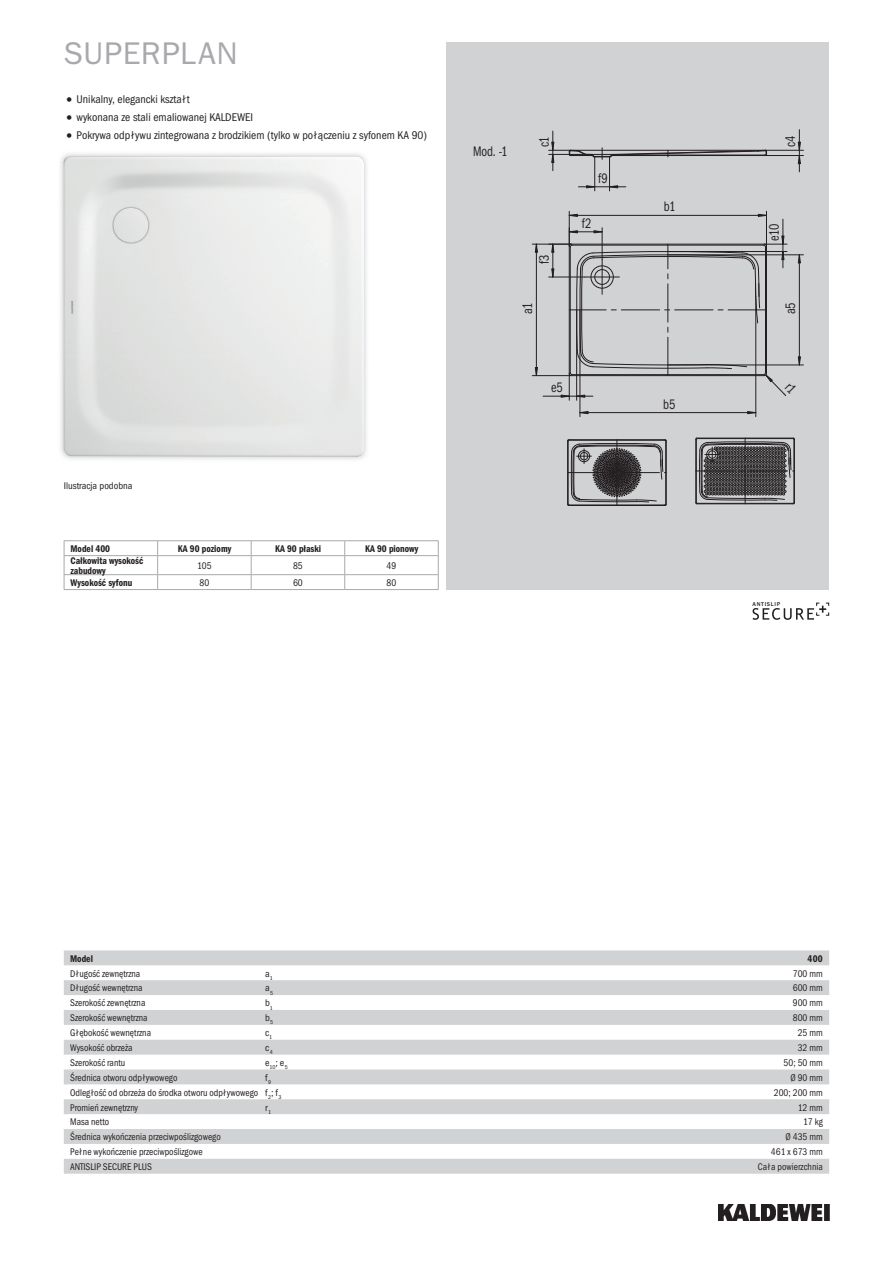
<style>
.page{position:relative;width:893px;height:1263px;background:#fff}
.page>*{position:absolute;margin:0;border:0;box-sizing:border-box;transform-origin:0 0}
.t1{font:31.5px "Franklin Gothic ITC";letter-spacing:.015em;color:#a8a9ad}
.t2{font:13.8px "Franklin Gothic Cond ITC";letter-spacing:-.01em;color:#231f20;scale:.87 1}
.t3{font:11.25px "Franklin Gothic Cond ITC";color:#231f20}
.t4{font:9.75px "Franklin Gothic Cond ITC";color:#231f20;scale:.95 1}
.t5{font:600 9.75px/10.8px "Franklin Gothic Cond ITC";color:#231f20;scale:.95 1}
.t6{font:9.75px "Franklin Gothic Cond ITC";color:#231f20}
.t7{font:500 5.7px "Franklin Gothic LT Com";letter-spacing:.12em;color:#231f20}
.s1{font-size:15.75px}
</style>
<div class="page">
<img style="left:719px;top:1204px;width:110px;height:16px">
<div style="left:446px;top:43px;width:383px;height:547px;background:#d1d2d4"></div>
<hr style="left:697px;top:504px;width:96px;height:1px;background:#231f20">
<svg style="left:567px;top:439px;width:100px;height:67px"></svg>
<svg style="left:695px;top:438px;width:100px;height:66px"></svg>
<div style="left:580px;top:452px;width:8px;height:8px;border:1px solid #231f20;border-radius:50%"></div>
<div style="left:708px;top:451px;width:8px;height:7px;border:1px solid #231f20;border-radius:50%"></div>
<hr style="left:580px;top:412px;width:176px;height:1px;background:#231f20">
<hr style="left:580px;top:310px;width:1px;height:107px;background:#231f20">
<hr style="left:755px;top:310px;width:1px;height:107px;background:#231f20">
<svg style="left:579px;top:411px;width:9px;height:3px"></svg>
<svg style="left:747px;top:411px;width:9px;height:3px"></svg>
<hr style="left:668px;top:255px;width:135px;height:1px;background:#231f20">
<hr style="left:668px;top:365px;width:135px;height:1px;background:#231f20">
<hr style="left:569px;top:211px;width:1px;height:35px;background:#231f20">
<hr style="left:766px;top:211px;width:1px;height:35px;background:#231f20">
<hr style="left:532px;top:375px;width:39px;height:1px;background:#231f20">
<hr style="left:532px;top:244px;width:39px;height:1px;background:#231f20">
<svg style="left:549px;top:131px;width:218px;height:40px"></svg>
<hr style="left:765px;top:150px;width:38px;height:1px;background:#231f20">
<hr style="left:765px;top:155px;width:38px;height:1px;background:#231f20">
<svg style="left:798px;top:130px;width:3px;height:42px"></svg>
<hr style="left:594px;top:157px;width:1px;height:34px;background:#231f20">
<hr style="left:609px;top:157px;width:1px;height:34px;background:#231f20">
<svg style="left:578px;top:185px;width:48px;height:3px"></svg>
<img style="left:60px;top:153px;width:307px;height:307px">
<img style="left:64px;top:156px;width:300px;height:300px">
<svg style="left:64px;top:950px;width:765px;height:224px;fill:#d3d4d6"></svg>
<svg style="left:753px;top:602px;width:76px;height:18px"></svg>
<hr style="left:64px;top:540px;width:94px;height:1px;background:#a8a9ad">
<hr style="left:158px;top:540px;width:93px;height:1px;background:#a8a9ad">
<hr style="left:251px;top:540px;width:94px;height:1px;background:#a8a9ad">
<hr style="left:345px;top:540px;width:94px;height:1px;background:#a8a9ad">
<hr style="left:64px;top:555px;width:94px;height:1px;background:#a8a9ad">
<hr style="left:158px;top:555px;width:93px;height:1px;background:#a8a9ad">
<hr style="left:251px;top:555px;width:94px;height:1px;background:#a8a9ad">
<hr style="left:345px;top:555px;width:94px;height:1px;background:#a8a9ad">
<hr style="left:64px;top:574px;width:94px;height:1px;background:#a8a9ad">
<svg style="left:64px;top:541px;width:1px;height:48px"></svg>
<hr style="left:64px;top:589px;width:94px;height:1px;background:#a8a9ad">
<hr style="left:158px;top:574px;width:93px;height:1px;background:#a8a9ad">
<svg style="left:157px;top:541px;width:1px;height:48px"></svg>
<hr style="left:158px;top:589px;width:93px;height:1px;background:#a8a9ad">
<hr style="left:251px;top:574px;width:94px;height:1px;background:#a8a9ad">
<svg style="left:251px;top:541px;width:1px;height:48px"></svg>
<hr style="left:251px;top:589px;width:94px;height:1px;background:#a8a9ad">
<hr style="left:345px;top:574px;width:94px;height:1px;background:#a8a9ad">
<svg style="left:344px;top:541px;width:1px;height:48px"></svg>
<svg style="left:438px;top:541px;width:1px;height:48px"></svg>
<hr style="left:345px;top:589px;width:94px;height:1px;background:#a8a9ad">
<svg style="left:535px;top:214px;width:266px;height:186px"></svg>
<h1 class="t1" style="left:64px;top:34px;width:176px">SUPERPLAN</h1>
<p class="t3" style="left:64px;top:93px;width:127px"><span class="s1">•</span> Unikalny, elegancki kształt</p>
<p class="t3" style="left:64px;top:111px;width:191px"><span class="s1">•</span> wykonana ze stali emaliowanej KALDEWEI</p>
<p class="t3" style="left:64px;top:129px;width:365px"><span class="s1">•</span> Pokrywa odpływu zintegrowana z brodzikiem (tylko w połączeniu z syfonem KA 90)</p>
<p class="t6" style="left:64px;top:480px;width:70px">Ilustracja podobna</p>
<p class="t5" style="left:70px;top:543px;width:43px">Model 400</p>
<p class="t5" style="left:178px;top:543px;width:58px">KA 90 poziomy</p>
<p class="t5" style="left:275px;top:543px;width:50px">KA 90 płaski</p>
<p class="t5" style="left:365px;top:543px;width:58px">KA 90 pionowy</p>
<p class="t5" style="left:70px;top:555px;width:78px">Całkowita wysokość zabudowy</p>
<p class="t4" style="left:197px;top:560px;width:17px">105</p>
<p class="t4" style="left:293px;top:560px;width:12px">85</p>
<p class="t4" style="left:387px;top:560px;width:12px">49</p>
<p class="t5" style="left:70px;top:577px;width:67px">Wysokość syfonu</p>
<p class="t4" style="left:200px;top:577px;width:12px">80</p>
<p class="t4" style="left:293px;top:577px;width:12px">60</p>
<p class="t4" style="left:387px;top:577px;width:12px">80</p>
<h2 class="t2" style="left:473px;top:143px;width:41px">Mod. -1</h2>
<h2 class="t2" style="left:536px;top:147px;width:14px;rotate:-90deg">c1</h2>
<h2 class="t2" style="left:782px;top:147px;width:15px;rotate:-90deg">c4</h2>
<h2 class="t2" style="left:598px;top:170px;width:13px">f9</h2>
<h2 class="t2" style="left:536px;top:264px;width:12px;rotate:-90deg">f3</h2>
<h2 class="t2" style="left:520px;top:314px;width:15px;rotate:-90deg">a1</h2>
<h2 class="t2" style="left:582px;top:215px;width:13px">f2</h2>
<h2 class="t2" style="left:664px;top:199px;width:15px">b1</h2>
<h2 class="t2" style="left:766px;top:241px;width:21px;rotate:-90deg">e10</h2>
<h2 class="t2" style="left:782px;top:314px;width:15px;rotate:-90deg">a5</h2>
<h2 class="t2" style="left:551px;top:379px;width:15px">e5</h2>
<h2 class="t2" style="left:663px;top:396px;width:16px">b5</h2>
<p class="t7" style="left:753px;top:601px;width:29px">ANTISLIP</p>
<p class="t5" style="left:70px;top:953px;width:26px">Model</p>
<p class="t5" style="left:808px;top:953px;width:18px">400</p>
<p class="t4" style="left:70px;top:967px;width:75px">Długość zewnętrzna</p>
<p class="t6" style="left:265px;top:967px;width:9px">a<sub>1</sub></p>
<p class="t4" style="left:793px;top:967px;width:33px">700 mm</p>
<p class="t4" style="left:70px;top:982px;width:78px">Długość wewnętrzna</p>
<p class="t6" style="left:265px;top:982px;width:9px">a<sub>5</sub></p>
<p class="t4" style="left:793px;top:982px;width:33px">600 mm</p>
<p class="t4" style="left:70px;top:997px;width:81px">Szerokość zewnętrzna</p>
<p class="t6" style="left:265px;top:997px;width:9px">b<sub>1</sub></p>
<p class="t4" style="left:793px;top:997px;width:33px">900 mm</p>
<p class="t4" style="left:70px;top:1012px;width:83px">Szerokość wewnętrzna</p>
<p class="t6" style="left:265px;top:1012px;width:9px">b<sub>5</sub></p>
<p class="t4" style="left:793px;top:1012px;width:33px">800 mm</p>
<p class="t4" style="left:70px;top:1027px;width:87px">Głębokość wewnętrzna</p>
<p class="t6" style="left:265px;top:1027px;width:8px">c<sub>1</sub></p>
<p class="t4" style="left:798px;top:1027px;width:28px">25 mm</p>
<p class="t4" style="left:70px;top:1042px;width:67px">Wysokość obrzeża</p>
<p class="t6" style="left:265px;top:1042px;width:9px">c<sub>4</sub></p>
<p class="t4" style="left:798px;top:1042px;width:28px">32 mm</p>
<p class="t4" style="left:70px;top:1057px;width:60px">Szerokość rantu</p>
<p class="t6" style="left:265px;top:1057px;width:24px">e<sub>10</sub>; e<sub>5</sub></p>
<p class="t4" style="left:784px;top:1057px;width:43px">50; 50 mm</p>
<p class="t4" style="left:70px;top:1072px;width:114px">Średnica otworu odpływowego</p>
<p class="t6" style="left:265px;top:1072px;width:7px">f<sub>9</sub></p>
<p class="t4" style="left:790px;top:1072px;width:36px">Ø 90 mm</p>
<p class="t4" style="left:70px;top:1087px;width:224px">Odległość od obrzeża do środka otworu odpływowego f<sub>2</sub>; f<sub>3</sub></p>
<p class="t4" style="left:774px;top:1087px;width:53px">200; 200 mm</p>
<p class="t4" style="left:70px;top:1101px;width:73px">Promień zewnętrzny</p>
<p class="t6" style="left:265px;top:1101px;width:7px">r<sub>1</sub></p>
<p class="t4" style="left:798px;top:1101px;width:28px">12 mm</p>
<p class="t4" style="left:70px;top:1116px;width:43px">Masa netto</p>
<p class="t4" style="left:803px;top:1116px;width:22px">17 kg</p>
<p class="t4" style="left:70px;top:1131px;width:160px">Średnica wykończenia przeciwpoślizgowego</p>
<p class="t4" style="left:785px;top:1131px;width:41px">Ø 435 mm</p>
<p class="t4" style="left:70px;top:1146px;width:141px">Pełne wykończenie przeciwpoślizgowe</p>
<p class="t4" style="left:771px;top:1146px;width:56px">461 x 673 mm</p>
<p class="t4" style="left:70px;top:1161px;width:88px">ANTISLIP SECURE PLUS</p>
<p class="t4" style="left:758px;top:1161px;width:70px">Cała powierzchnia</p>
</div>
